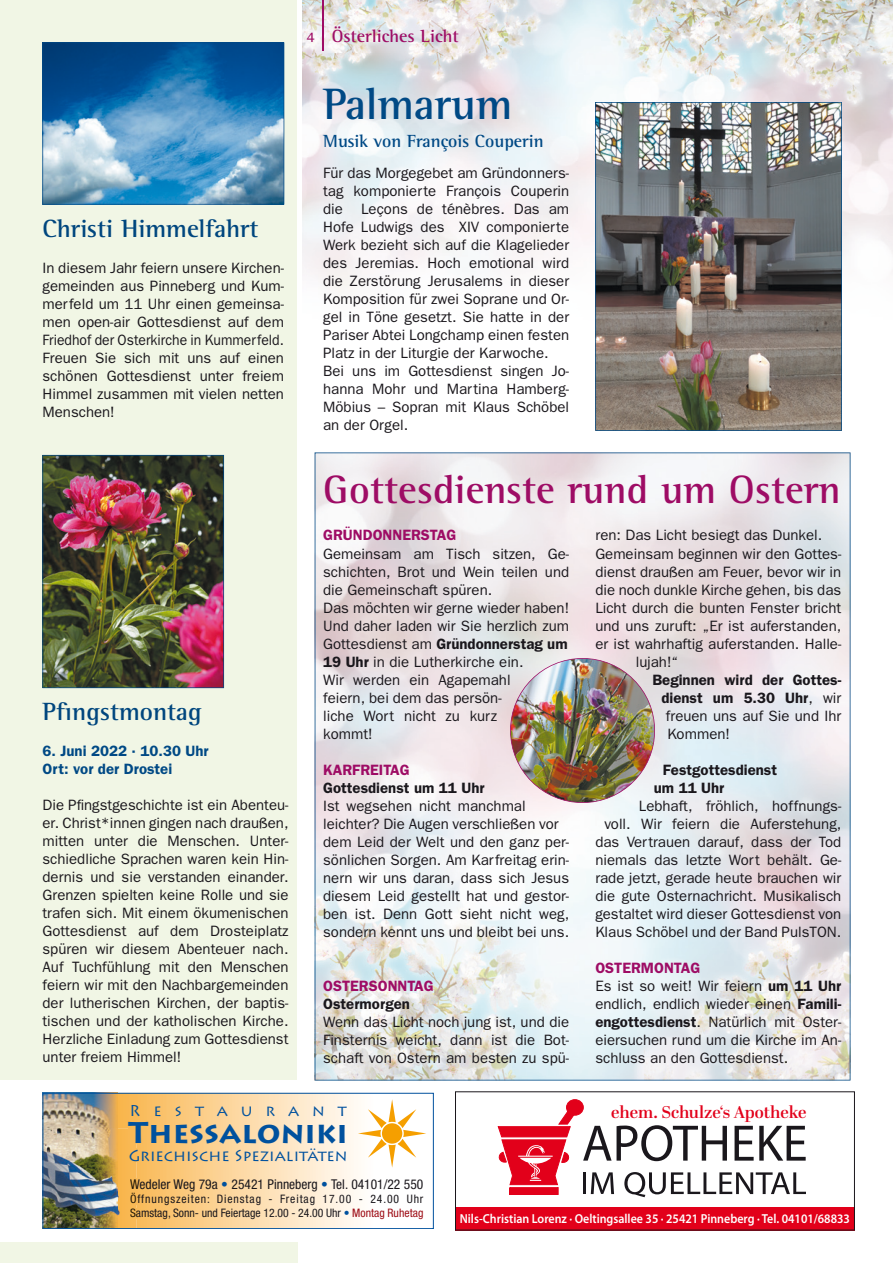
<style>
.page{position:relative;width:893px;height:1263px;background:#fff}
.page>*{position:absolute;margin:0;border:0;box-sizing:border-box;transform-origin:0 0}
.t1{font:700 45px "Rotis Semi Serif";color:#004985}
.t2{font:700 40.5px "Rotis Semi Serif";color:#9e0c65}
.t3{font:700 30px "Lithos Pro";color:#00519e}
.t4{font:700 25.5px "Rotis Semi Serif";color:#00467e}
.t5{font:700 18px "Rotis Semi Serif";color:#004985}
.t6{font:700 18px "Rotis Semi Serif";color:#9e0c65}
.t7{font:600 16.95px "Abril Display";color:#e2001a}
.t8{font:15.75px "Lithos Pro";color:#00519e}
.t9{font:15px/18px "Franklin Gothic";color:#1a171c}
.t10{font:600 15px/18px "Franklin Gothic";color:#1a171c}
.t11{font:600 15px "Franklin Gothic";color:#9e0c65}
.t12{font:600 15px/18px "Franklin Gothic";color:#004985}
.t13{font:700 15px "Rotis Semi Serif";color:#9e0c65}
.t14{font:condensed 13.5px "Helvetica Neue";color:#1a171c}
.t15{font:600 13.05px "Myriad Pro";color:#fff;scale:.92 1}
.t16{font:condensed 11.7px/14.1px "Helvetica Neue";letter-spacing:.01em;color:#1a171c}
.s1{font-weight:600}
.s2{font-weight:400}
.s3{font-weight:600;color:#9e0c65}
.s4{color:#211807}
.s5{color:#00519e}
.s6{color:#9d0c15}
</style>
<div class="page">
<img style="left:302px;top:0;width:591px;height:292px">
<div style="left:0;top:0;width:298px;height:1263px;background:#f1f6e5"></div>
<div style="left:0;top:1080px;width:893px;height:162px;background:#fff"></div>
<img style="left:45px;top:1095px;width:72px;height:33px">
<img style="left:45px;top:1128px;width:72px;height:99px">
<svg style="left:117px;top:1095px;width:309px;height:132px"></svg>
<svg style="left:380px;top:1122px;width:24px;height:23px"></svg>
<div style="left:382px;top:1123px;width:20px;height:20px;background:#f59f00;border-radius:50%"></div>
<div style="left:43px;top:1093px;width:391px;height:136px;border:1px solid #00519e"></div>
<hr style="left:322px;top:0;width:2px;height:50px;background:#9e0c65">
<div style="left:455px;top:1206px;width:400px;height:24px;background:#e2001a"></div>
<svg style="left:498px;top:1099px;width:308px;height:98px"></svg>
<img style="left:595px;top:102px;width:247px;height:329px">
<img style="left:42px;top:455px;width:182px;height:233px">
<svg style="left:42px;top:42px;width:242px;height:163px;background:#4587b7"></svg>
<svg style="left:315px;top:452px;width:535px;height:628px"></svg>
<h3 class="t4" style="left:43px;top:213px;width:217px">Christi Himmelfahrt</h3>
<p class="t9" style="left:43px;top:258px;width:243px;text-align:justify">In diesem Jahr feiern unsere Kirchen&shy;gemeinden aus Pinneberg und Kum&shy;merfeld um 11 Uhr einen gemeinsa&shy;men open-air Gottesdienst auf dem Friedhof der Osterkirche in Kummerfeld.<br>Freuen Sie sich mit uns auf einen schönen Gottesdienst unter freiem Himmel zusammen mit vielen netten Menschen!</p>
<h3 class="t4" style="left:43px;top:696px;width:161px">Pfingstmontag</h3>
<p class="t12" style="left:43px;top:742px;width:168px">6. Juni 2022 · 10.30 Uhr<br>Ort: vor der Drostei</p>
<p class="t9" style="left:43px;top:796px;width:248px;text-align:justify">Die Pfingstgeschichte ist ein Abenteu&shy;er. Christ*innen gingen nach draußen, mitten unter die Menschen. Unter&shy;schiedliche Sprachen waren kein Hin&shy;dernis und sie verstanden einander.<br>Grenzen spielten keine Rolle und sie trafen sich. Mit einem ökumenischen Gottesdienst auf dem Drosteiplatz spüren wir diesem Abenteuer nach.<br>Auf Tuchfühlung mit den Menschen feiern wir mit den Nachbargemeinden der lutherischen Kirchen, der baptis&shy;tischen und der katholischen Kirche.<br>Herzliche Einladung zum Gottesdienst unter freiem Himmel!</p>
<p class="t13" style="left:307px;top:28px;width:10px">4</p>
<p class="t6" style="left:332px;top:25px;width:129px">Österliches Licht</p>
<h1 class="t1" style="left:323px;top:77px;width:191px">Palmarum</h1>
<p class="t5" style="left:323px;top:130px;width:222px">Musik von François Couperin</p>
<p class="t9" style="left:323px;top:164px;width:248px">Für das Morgegebet am Gründonners&shy;tag komponierte François Couperin die Leçons de ténèbres. Das am Hofe Ludwigs des XIV componierte Werk bezieht sich auf die Klagelieder des Jeremias. Hoch emotional wird die Zerstörung Jerusalems in dieser Komposition für zwei Soprane und Or&shy;gel in Töne gesetzt. Sie hatte in der Pariser Abtei Longchamp einen festen Platz in der Liturgie der Karwoche.<br>Bei uns im Gottesdienst singen Jo&shy;hanna Mohr und Martina Hamberg-Möbius – Sopran mit Klaus Schöbel an der Orgel.</p>
<h2 class="t2" style="left:323px;top:465px;width:519px">Gottesdienste rund um Ostern</h2>
<p class="t11" style="left:323px;top:526px;width:135px">GRÜNDONNERSTAG</p>
<p class="t9" style="left:323px;top:544px;width:248px">Gemeinsam am Tisch sitzen, Ge&shy;schichten, Brot und Wein teilen und die Gemeinschaft spüren.<br>Das möchten wir gerne wieder haben!<br>Und daher laden wir Sie herzlich zum<br>Gottesdienst am <span class="s1">Gründonnerstag um<br>19 Uhr</span> in die Lutherkirche ein.<br>Wir werden ein Agapemahl<br>feiern, bei dem das persön-<br>liche Wort nicht zu kurz<br>kommt!</p>
<p class="t11" style="left:323px;top:760px;width:88px">KARFREITAG</p>
<p class="t10" style="left:323px;top:778px;width:163px">Gottesdienst um 11 Uhr</p>
<p class="t9" style="left:323px;top:796px;width:248px">Ist wegsehen nicht manchmal leichter? Die Augen verschließen vor dem Leid der Welt und den ganz per&shy;sönlichen Sorgen. Am Karfreitag erin&shy;nern wir uns daran, dass sich Jesus diesem Leid gestellt hat und gestor&shy;ben ist. Denn Gott sieht nicht weg, sondern kennt uns und bleibt bei uns.</p>
<p class="t9" style="left:595px;top:526px;width:229px">ren: Das Licht besiegt das Dunkel.</p>
<p class="t9" style="left:595px;top:544px;width:248px">Gemeinsam beginnen wir den Gottes-</p>
<p class="t9" style="left:595px;top:562px;width:247px">dienst draußen am Feuer, bevor wir in</p>
<p class="t9" style="left:595px;top:580px;width:247px">die noch dunkle Kirche gehen, bis das</p>
<p class="t9" style="left:595px;top:598px;width:247px">Licht durch die bunten Fenster bricht</p>
<p class="t9" style="left:595px;top:616px;width:248px">und uns zuruft: „Er ist auferstanden,</p>
<p class="t9" style="left:595px;top:634px;width:247px">er ist wahrhaftig auferstanden. Halle-</p>
<p class="t9" style="left:636px;top:652px;width:44px">lujah!“</p>
<p class="t10" style="left:652px;top:670px;width:190px">Beginnen wird der Gottes-</p>
<p class="t10" style="left:661px;top:688px;width:181px">dienst um 5.30 Uhr<span class="s2">, wir</span></p>
<p class="t9" style="left:666px;top:706px;width:177px">freuen uns auf Sie und Ihr</p>
<p class="t9" style="left:667px;top:724px;width:64px">Kommen!</p>
<p class="t10" style="left:654px;top:760px;width:125px;text-indent:9px">Festgottesdienst um 11 Uhr</p>
<p class="t9" style="left:595px;top:796px;width:248px;text-align:right">Lebhaft, fröhlich, hoffnungs-<br>voll. Wir feiern die Auferstehung, das Vertrauen darauf, dass der Tod niemals das letzte Wort behält. Ge&shy;rade jetzt, gerade heute brauchen wir die gute Osternachricht. Musikalisch gestaltet wird dieser Gottesdienst von Klaus Schöbel und der Band PulsTON.</p>
<p class="t9" style="left:595px;top:958px;width:248px"><span class="s3">OSTERMONTAG<br></span>Es ist so weit! Wir feiern <span class="s1">um 11 Uhr </span>endlich, endlich wieder einen <span class="s1">Famili&shy;engottesdienst</span>. Natürlich mit Oster&shy;eiersuchen rund um die Kirche im An&shy;schluss an den Gottesdienst.</p>
<p class="t11" style="left:323px;top:976px;width:112px">OSTERSONNTAG</p>
<p class="t10" style="left:323px;top:994px;width:88px">Ostermorgen</p>
<p class="t9" style="left:323px;top:1012px;width:248px;text-align:justify">Wenn das Licht noch jung ist, und die Finsternis weicht, dann ist die Bot&shy;schaft von Ostern am besten zu spü-</p>
<p class="t8" style="left:130px;top:1101px;width:219px">R e s t a u r a n t</p>
<h3 class="t3" style="left:128px;top:1114px;width:221px">Thessaloniki</h3>
<p class="t8" style="left:129px;top:1147px;width:220px">Griechische Spezialitäten</p>
<p class="t14" style="left:130px;top:1176px;width:295px"><span class="s4">W</span>edeler Weg 79a <span class="s5">•</span> 25421 Pinneberg <span class="s5">•</span> Tel. 04101/22 550</p>
<p class="t16" style="left:130px;top:1191px;width:295px"><span class="s4">Ö</span>ffnungszeiten: Dienstag - Freitag 17.00 - 24.00 Uhr<br><span class="s4">Sa</span>mstag, Sonn- und Feiertage 12.00 - 24.00 Uhr <span class="s5">•</span> <span class="s6">Montag Ruhetag</span></p>
<p class="t7" style="left:611px;top:1100px;width:197px">ehem. Schulze‘s Apotheke</p>
<p class="t15" style="left:460px;top:1210px;width:426px">Nils-Christian Lorenz · Oeltingsallee 35 · 25421 Pinneberg · Tel. 04101/68833</p>
</div>
